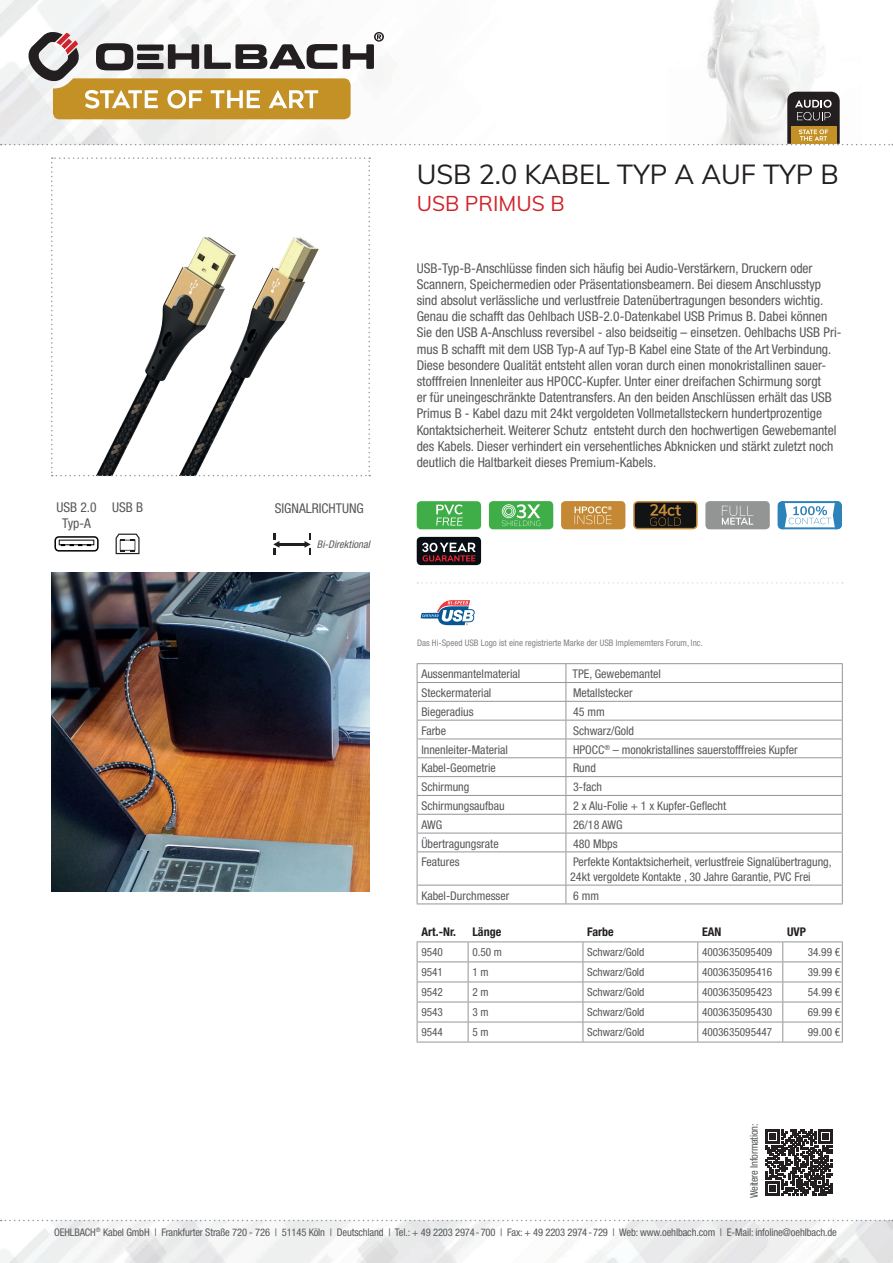
<style>
.page{position:relative;width:893px;height:1263px;background:#fff}
.page>*{position:absolute;margin:0;border:0;box-sizing:border-box;transform-origin:0 0}
.t1{font:27px "Muli";color:#231f20}
.t2{font:21px "Muli";color:#d1232a}
.t3{font:condensed 13.5px/16.2px "Helvetica Neue LTW1 G";color:#57585a}
.t4{font:condensed 12px/14.4px "Helvetica Neue LTW1 G";color:#57585a}
.t5{font:700 condensed 12px "Helvetica Neue LTW1 G";color:#231f20}
.t6{font:condensed 11.25px "Helvetica Neue LTW1 G";color:#57585a}
.t7{font:condensed 10.5px "Helvetica Neue LTW1 G";letter-spacing:-.01em;color:#57585a}
.t8{font:italic condensed 10.5px "Helvetica Neue LTW1 G";color:#57585a}
.t9{font:condensed 9px "Helvetica Neue LTW1 G";color:#808285}
</style>
<div class="page">
<img style="left:0;top:1220px;width:893px;height:43px">
<img style="left:0;top:0;width:818px;height:145px">
<svg style="left:1px;top:1220px;width:892px;height:1px"></svg>
<svg style="left:51px;top:157px;width:319px;height:319px"></svg>
<div style="left:417px;top:501px;width:64px;height:28px;background:#3fae49;border-radius:4px"></div>
<svg style="left:436px;top:504px;width:27px;height:22px"></svg>
<div style="left:417px;top:537px;width:64px;height:28px;background:#090e15;border-radius:4px"></div>
<svg style="left:422px;top:543px;width:54px;height:18px"></svg>
<svg style="left:420px;top:600px;width:55px;height:26px"></svg>
<div style="left:489px;top:501px;width:64px;height:28px;background:#3fae49;border-radius:4px"></div>
<svg style="left:502px;top:504px;width:38px;height:22px"></svg>
<div style="left:561px;top:501px;width:64px;height:28px;background:#c58936;border-radius:4px"></div>
<svg style="left:575px;top:506px;width:37px;height:18px"></svg>
<svg style="left:633px;top:501px;width:65px;height:28px;background:#403320"></svg>
<div style="left:705px;top:501px;width:65px;height:28px;background:#939595;border-radius:4px"></div>
<svg style="left:722px;top:506px;width:31px;height:19px"></svg>
<svg style="left:778px;top:501px;width:64px;height:28px"></svg>
<img style="left:51px;top:573px;width:319px;height:319px">
<svg style="left:54px;top:536px;width:45px;height:16px"></svg>
<svg style="left:116px;top:534px;width:24px;height:20px"></svg>
<hr style="left:279px;top:543px;width:26px;height:3px;background:#231f20">
<svg style="left:273px;top:533px;width:6px;height:21px"></svg>
<svg style="left:304px;top:533px;width:7px;height:21px"></svg>
<svg style="left:417px;top:582px;width:426px;height:2px"></svg>
<svg style="left:766px;top:1129px;width:66px;height:67px"></svg>
<svg style="left:1px;top:31px;width:892px;height:114px"></svg>
<svg style="left:417px;top:942px;width:426px;height:100px"></svg>
<hr style="left:417px;top:1042px;width:51px;height:1px;background:#939598">
<hr style="left:468px;top:1042px;width:115px;height:1px;background:#939598">
<hr style="left:583px;top:1042px;width:115px;height:1px;background:#939598">
<hr style="left:698px;top:1042px;width:85px;height:1px;background:#939598">
<hr style="left:783px;top:1042px;width:60px;height:1px;background:#939598">
<hr style="left:417px;top:941px;width:51px;height:1px;background:#939598">
<hr style="left:468px;top:941px;width:115px;height:1px;background:#939598">
<hr style="left:583px;top:941px;width:115px;height:1px;background:#939598">
<hr style="left:698px;top:941px;width:85px;height:1px;background:#939598">
<hr style="left:783px;top:941px;width:60px;height:1px;background:#939598">
<hr style="left:417px;top:663px;width:149px;height:1px;background:#939598">
<hr style="left:566px;top:663px;width:277px;height:1px;background:#939598">
<svg style="left:417px;top:664px;width:426px;height:187px"></svg>
<hr style="left:417px;top:851px;width:149px;height:1px;background:#939598">
<hr style="left:417px;top:852px;width:1px;height:33px;background:#939598">
<hr style="left:566px;top:851px;width:277px;height:1px;background:#939598">
<hr style="left:566px;top:852px;width:1px;height:33px;background:#939598">
<hr style="left:842px;top:852px;width:1px;height:33px;background:#939598">
<hr style="left:417px;top:885px;width:149px;height:1px;background:#939598">
<svg style="left:417px;top:885px;width:1px;height:18px"></svg>
<hr style="left:566px;top:885px;width:277px;height:1px;background:#939598">
<svg style="left:566px;top:885px;width:1px;height:18px"></svg>
<svg style="left:842px;top:885px;width:1px;height:18px"></svg>
<hr style="left:417px;top:903px;width:149px;height:1px;background:#939598">
<hr style="left:566px;top:903px;width:277px;height:1px;background:#939598">
<h1 class="t1" style="left:417px;top:155px;width:424px">USB 2.0 KABEL TYP A AUF TYP B</h1>
<h2 class="t2" style="left:417px;top:188px;width:149px">USB PRIMUS B</h2>
<p class="t3" style="left:56px;top:499px;width:88px">USB 2.0 USB B</p>
<p class="t3" style="left:275px;top:500px;width:91px">SIGNALRICHTUNG</p>
<p class="t3" style="left:62px;top:515px;width:30px">Typ-A</p>
<p class="t8" style="left:317px;top:538px;width:57px">Bi-Direktional</p>
<p class="t3" style="left:417px;top:260px;width:426px">USB-Typ-B-Anschlüsse finden sich häufig bei Audio-Verstärkern, Druckern oder Scannern, Speichermedien oder Präsentationsbeamern. Bei diesem Anschlusstyp sind absolut verlässliche und verlustfreie Datenübertragungen besonders wichtig.<br>Genau die schafft das Oehlbach USB-2.0-Datenkabel USB Primus B. Dabei können Sie den USB A-Anschluss reversibel - also beidseitig – einsetzen. Oehlbachs USB Pri&shy;mus B schafft mit dem USB Typ-A auf Typ-B Kabel eine State of the Art Verbindung.<br>Diese besondere Qualität entsteht allen voran durch einen monokristallinen sauer&shy;stofffreien Innenleiter aus HPOCC-Kupfer. Unter einer dreifachen Schirmung sorgt<br>er für uneingeschränkte Datentransfers. An den beiden Anschlüssen erhält das USB Primus B - Kabel dazu mit 24kt vergoldeten Vollmetallsteckern hundertprozentige Kontaktsicherheit. Weiterer Schutz entsteht durch den hochwertigen Gewebemantel des Kabels. Dieser verhindert ein versehentliches Abknicken und stärkt zuletzt noch deutlich die Haltbarkeit dieses Premium-Kabels.</p>
<p class="t9" style="left:417px;top:638px;width:287px">Das Hi-Speed USB Logo ist eine registrierte Marke der USB Implememters Forum, Inc.</p>
<p class="t4" style="left:421px;top:667px;width:100px">Aussenmantelmaterial</p>
<p class="t4" style="left:573px;top:667px;width:90px">TPE, Gewebemantel</p>
<p class="t4" style="left:421px;top:686px;width:72px">Steckermaterial</p>
<p class="t4" style="left:573px;top:686px;width:61px">Metallstecker</p>
<p class="t4" style="left:421px;top:704px;width:54px">Biegeradius</p>
<p class="t4" style="left:573px;top:704px;width:33px">45 mm</p>
<p class="t4" style="left:421px;top:723px;width:26px">Farbe</p>
<p class="t4" style="left:573px;top:723px;width:63px">Schwarz/Gold</p>
<p class="t4" style="left:421px;top:742px;width:88px">Innenleiter-Material</p>
<p class="t4" style="left:573px;top:742px;width:226px">HPOCC<sup>®</sup> – monokristallines sauerstofffreies Kupfer</p>
<p class="t4" style="left:421px;top:761px;width:76px">Kabel-Geometrie</p>
<p class="t4" style="left:573px;top:761px;width:24px">Rund</p>
<p class="t4" style="left:421px;top:780px;width:49px">Schirmung</p>
<p class="t4" style="left:573px;top:780px;width:31px">3-fach</p>
<p class="t4" style="left:421px;top:799px;width:85px">Schirmungsaufbau</p>
<p class="t4" style="left:573px;top:799px;width:155px">2 x Alu-Folie + 1 x Kupfer-Geflecht</p>
<p class="t4" style="left:421px;top:817px;width:22px">AWG</p>
<p class="t4" style="left:573px;top:817px;width:51px">26/18 AWG</p>
<p class="t4" style="left:421px;top:836px;width:79px">Übertragungsrate</p>
<p class="t4" style="left:573px;top:836px;width:46px">480 Mbps</p>
<p class="t4" style="left:421px;top:855px;width:40px">Features</p>
<p class="t4" style="left:570px;top:855px;width:263px">Perfekte Kontaktsicherheit, verlustfreie Signalübertragung,<br>24kt vergoldete Kontakte , 30 Jahre Garantie, PVC Frei</p>
<p class="t4" style="left:421px;top:888px;width:89px">Kabel-Durchmesser</p>
<p class="t4" style="left:573px;top:888px;width:27px">6 mm</p>
<p class="t5" style="left:421px;top:924px;width:36px">Art.-Nr.</p>
<p class="t5" style="left:472px;top:924px;width:30px">Länge</p>
<p class="t5" style="left:587px;top:924px;width:28px">Farbe</p>
<p class="t5" style="left:702px;top:924px;width:21px">EAN</p>
<p class="t5" style="left:787px;top:924px;width:20px">UVP</p>
<p class="t6" style="left:421px;top:945px;width:23px">9540</p>
<p class="t6" style="left:472px;top:945px;width:31px">0.50 m</p>
<p class="t6" style="left:587px;top:945px;width:59px">Schwarz/Gold</p>
<p class="t6" style="left:702px;top:945px;width:72px">4003635095409</p>
<p class="t6" style="left:808px;top:945px;width:34px">34.99 €</p>
<p class="t6" style="left:421px;top:965px;width:23px">9541</p>
<p class="t6" style="left:472px;top:965px;width:18px">1 m</p>
<p class="t6" style="left:587px;top:965px;width:59px">Schwarz/Gold</p>
<p class="t6" style="left:702px;top:965px;width:72px">4003635095416</p>
<p class="t6" style="left:808px;top:965px;width:34px">39.99 €</p>
<p class="t6" style="left:421px;top:985px;width:23px">9542</p>
<p class="t6" style="left:472px;top:985px;width:18px">2 m</p>
<p class="t6" style="left:587px;top:985px;width:59px">Schwarz/Gold</p>
<p class="t6" style="left:702px;top:985px;width:72px">4003635095423</p>
<p class="t6" style="left:808px;top:985px;width:34px">54.99 €</p>
<p class="t6" style="left:421px;top:1005px;width:23px">9543</p>
<p class="t6" style="left:472px;top:1005px;width:18px">3 m</p>
<p class="t6" style="left:587px;top:1005px;width:59px">Schwarz/Gold</p>
<p class="t6" style="left:702px;top:1005px;width:72px">4003635095430</p>
<p class="t6" style="left:808px;top:1005px;width:34px">69.99 €</p>
<p class="t6" style="left:421px;top:1025px;width:23px">9544</p>
<p class="t6" style="left:472px;top:1025px;width:18px">5 m</p>
<p class="t6" style="left:587px;top:1025px;width:59px">Schwarz/Gold</p>
<p class="t6" style="left:702px;top:1025px;width:72px">4003635095447</p>
<p class="t6" style="left:808px;top:1025px;width:34px">99.00 €</p>
<p class="t7" style="left:748px;top:1198px;width:76px;rotate:-90deg">Weitere Information:</p>
<p class="t7" style="left:54px;top:1226px;width:784px">OEHLBACH<sup>®</sup> Kabel GmbH | Frankfurter Straße 720 - 726 | 51145 Köln | Deutschland | Tel.: + 49 2203 2974-700 | Fax: + 49 2203 2974-729 | Web: www.oehlbach.com | E-Mail: infoline@oehlbach.de</p>
</div>
